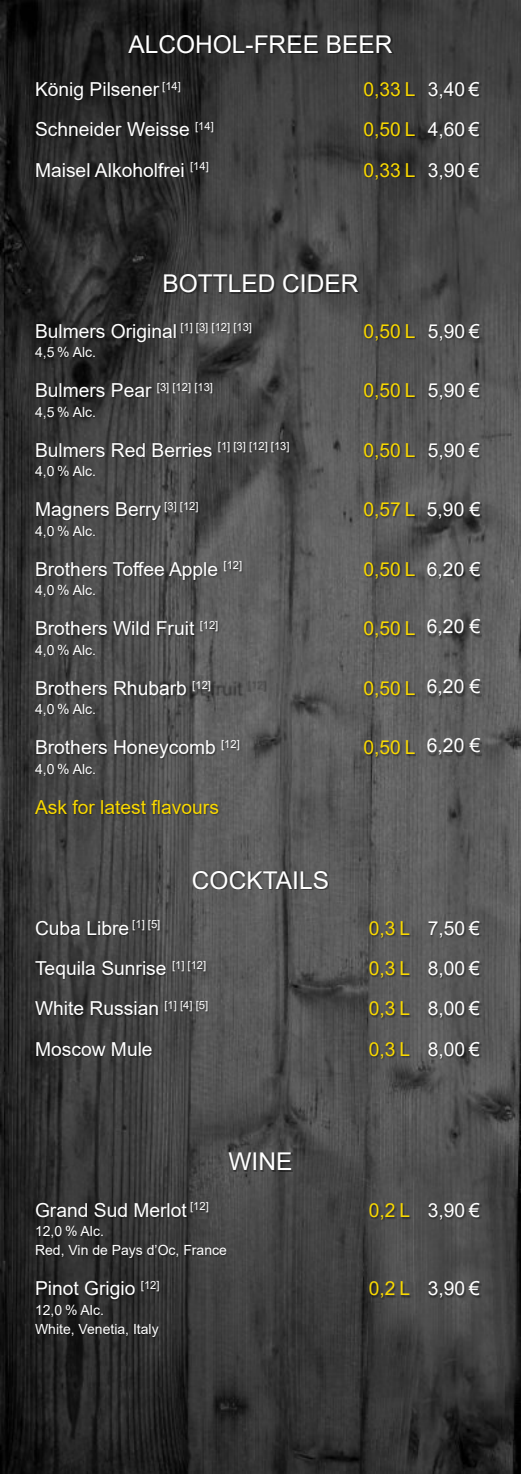
<style>
.page{position:relative;width:521px;height:1474px;background:#fff}
.page>*{position:absolute;margin:0;border:0;box-sizing:border-box;transform-origin:0 0}
.t1{font:24.5px "Arial";color:#fff}
.t2{font:19.25px/40.2px "Arial";color:#fff}
.t3{font:19.25px/40.2px "Arial";color:#f9d800;text-align:justify}
.t4{font:14px/19.2px "Arial";color:#fff}
</style>
<div class="page">
<img style="left:0;top:0;width:521px;height:1473px">
<img style="left:35px;top:82px;width:255px;height:1255px">
<img style="left:364px;top:82px;width:52px;height:1217px">
<img style="left:428px;top:82px;width:53px;height:1217px">
<img style="left:128px;top:35px;width:265px;height:19px">
<img style="left:164px;top:274px;width:195px;height:19px">
<img style="left:193px;top:871px;width:136px;height:19px">
<img style="left:229px;top:1152px;width:63px;height:19px">
<p class="t1" style="left:128px;top:35px;width:266px">ALCOHOL-FREE BEER</p>
<p class="t2" style="left:35px;top:71px;width:180px">König Pilsener <sup>[14]<br></sup>Schneider Weisse <sup>[14]<br></sup>Maisel Alkoholfrei <sup>[14]</sup></p>
<p class="t3" style="left:363px;top:71px;width:54px">0,33 L 0,50 L 0,33 L</p>
<p class="t2" style="left:428px;top:71px;width:54px;text-align:justify">3,40 € 4,60 € 3,90 €</p>
<p class="t1" style="left:162px;top:274px;width:198px">BOTTLED CIDER</p>
<p class="t2" style="left:35px;top:313px;width:219px">Bulmers Original <sup>[1]</sup> <sup>[3]</sup> <sup>[12]</sup> <sup>[13]</sup></p>
<p class="t4" style="left:35px;top:344px;width:63px">4,5 % Alc.</p>
<p class="t2" style="left:35px;top:372px;width:180px">Bulmers Pear <sup>[3]</sup> <sup>[12]</sup> <sup>[13]</sup></p>
<p class="t4" style="left:35px;top:403px;width:63px">4,5 % Alc.</p>
<p class="t2" style="left:35px;top:432px;width:256px">Bulmers Red Berries <sup>[1]</sup> <sup>[3]</sup> <sup>[12]</sup> <sup>[13]</sup></p>
<p class="t4" style="left:35px;top:463px;width:63px">4,0 % Alc.</p>
<p class="t2" style="left:35px;top:491px;width:165px">Magners Berry <sup>[3]</sup> <sup>[12]</sup></p>
<p class="t4" style="left:35px;top:522px;width:63px">4,0 % Alc.</p>
<p class="t2" style="left:35px;top:551px;width:209px">Brothers Toffee Apple <sup>[12]</sup></p>
<p class="t4" style="left:35px;top:582px;width:63px">4,0 % Alc.</p>
<p class="t2" style="left:35px;top:610px;width:185px">Brothers Wild Fruit <sup>[12]</sup></p>
<p class="t4" style="left:35px;top:641px;width:63px">4,0 % Alc.</p>
<p class="t2" style="left:35px;top:670px;width:177px">Brothers Rhubarb <sup>[12]</sup></p>
<p class="t4" style="left:35px;top:701px;width:63px">4,0 % Alc.</p>
<p class="t2" style="left:35px;top:729px;width:206px">Brothers Honeycomb <sup>[12]</sup></p>
<p class="t4" style="left:35px;top:760px;width:63px">4,0 % Alc.</p>
<p class="t3" style="left:35px;top:789px;width:185px">Ask for latest flavours</p>
<p class="t3" style="left:363px;top:313px;width:54px">0,50 L</p>
<p class="t2" style="left:428px;top:313px;width:54px">5,90 €</p>
<p class="t3" style="left:363px;top:372px;width:54px">0,50 L</p>
<p class="t2" style="left:428px;top:372px;width:54px">5,90 €</p>
<p class="t3" style="left:363px;top:432px;width:54px">0,50 L</p>
<p class="t2" style="left:428px;top:432px;width:54px">5,90 €</p>
<p class="t3" style="left:363px;top:491px;width:54px">0,57 L</p>
<p class="t2" style="left:427px;top:491px;width:55px">5,90 €</p>
<p class="t3" style="left:363px;top:551px;width:54px">0,50 L</p>
<p class="t2" style="left:427px;top:549px;width:55px">6,20 €</p>
<p class="t3" style="left:363px;top:610px;width:54px">0,50 L</p>
<p class="t2" style="left:427px;top:606px;width:55px">6,20 €</p>
<p class="t3" style="left:363px;top:670px;width:54px">0,50 L</p>
<p class="t2" style="left:427px;top:666px;width:55px">6,20 €</p>
<p class="t3" style="left:363px;top:729px;width:54px">0,50 L</p>
<p class="t2" style="left:427px;top:725px;width:55px">6,20 €</p>
<p class="t1" style="left:192px;top:871px;width:139px">COCKTAILS</p>
<p class="t2" style="left:35px;top:909px;width:175px">Cuba Libre <sup>[1]</sup> <sup>[5]<br></sup>Tequila Sunrise <sup>[1]</sup> <sup>[12]<br></sup>White Russian <sup>[1]</sup> <sup>[4]</sup> <sup>[5]<br></sup>Moscow Mule</p>
<p class="t3" style="left:369px;top:909px;width:43px">0,3 L 0,3 L 0,3 L 0,3 L</p>
<p class="t2" style="left:428px;top:909px;width:54px;text-align:justify">7,50 € 8,00 € 8,00 € 8,00 €</p>
<p class="t1" style="left:228px;top:1152px;width:65px">WINE</p>
<p class="t2" style="left:35px;top:1191px;width:175px">Grand Sud Merlot <sup>[12]</sup></p>
<p class="t4" style="left:35px;top:1222px;width:193px">12,0 % Alc.<br>Red, Vin de Pays d’Oc, France</p>
<p class="t2" style="left:35px;top:1270px;width:126px">Pinot Grigio <sup>[12]</sup></p>
<p class="t4" style="left:35px;top:1301px;width:125px">12,0 % Alc.<br>White, Venetia, Italy</p>
<p class="t3" style="left:369px;top:1191px;width:43px">0,2 L</p>
<p class="t2" style="left:428px;top:1191px;width:54px">3,90 €</p>
<p class="t3" style="left:369px;top:1270px;width:43px">0,2 L</p>
<p class="t2" style="left:428px;top:1270px;width:54px">3,90 €</p>
</div>
